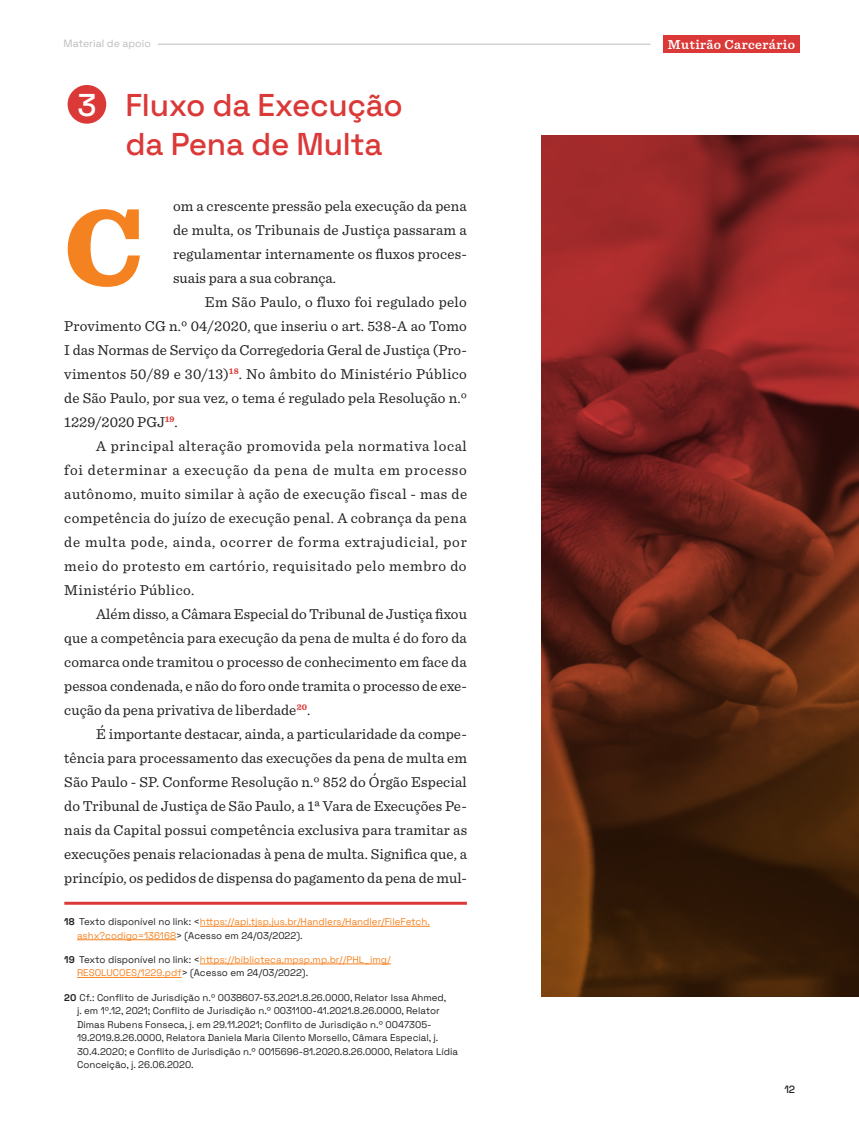
<style>
.page{position:relative;width:859px;height:1132px;background:#fff}
.page>*{position:absolute;margin:0;border:0;box-sizing:border-box;transform-origin:0 0}
._01_Texto_corrido_pr{font:900 112.5px "Sentinel";color:#f58220}
._00_TITULO{font:300 31.5px/39px "Space Grotesk";letter-spacing:-.01em;color:#db3938}
._02_Texto_corrido_pa{font:15px/24px "Sentinel";letter-spacing:.005em;color:#231f20;text-align:justify}
._01_Texto_corrido_pr-2{font:15px/24px "Sentinel";letter-spacing:.005em;color:#231f20;text-align:justify}
.t1{font:600 13.5px "Sentinel";letter-spacing:.035em;color:#fff}
.t2{font:300 10.5px "Space Grotesk";color:#bcbdc0}
.t3{font:300 10.5px "Space Grotesk";color:#231f20}
._000_RODAPÉ{font:300 9.75px/13.5px "Space Grotesk";color:#231f20}
._000_RODAPÉ-2{font:300 9.75px/13.5px "Space Grotesk";color:#f58220}
.s1{color:#fff}
.s2{color:#231f20}
</style>
<div class="page">
<div style="left:663px;top:35px;width:137px;height:18px;background:#db3938"></div>
<hr style="left:158px;top:44px;width:493px;height:1px;background:#bcbdc0">
<div style="left:68px;top:85px;width:38px;height:39px;background:#db3938;border-radius:50%"></div>
<hr style="left:64px;top:901px;width:403px;height:3px;background:#db3938">
<hr style="left:200px;top:925px;width:230px;height:1px;background:#f58220">
<hr style="left:77px;top:939px;width:99px;height:1px;background:#f58220">
<hr style="left:200px;top:963px;width:191px;height:1px;background:#f58220">
<hr style="left:77px;top:976px;width:105px;height:1px;background:#f58220">
<img style="left:541px;top:135px;width:318px;height:861px">
<p class="t2" style="left:64px;top:35px;width:89px">Material de apoio</p>
<p class="t1" style="left:668px;top:34px;width:129px">Mutirão Carcerário</p>
<p class="_00_TITULO" style="left:126px;top:84px;width:279px;text-indent:-48px"><span class="s1">3</span> Fluxo da Execução da Pena de Multa</p>
<p class="_01_Texto_corrido_pr-2" style="left:173px;top:193px;width:295px">om a crescente pressão pela execução da pena de multa, os Tribunais de Justiça passaram a regulamentar internamente os fluxos proces&shy;suais para a sua cobrança.</p>
<p class="_02_Texto_corrido_pa" style="left:64px;top:289px;width:404px;text-indent:141px">Em São Paulo, o fluxo foi regulado pelo Provimento CG n.º 04/2020, que inseriu o art. 538-A ao Tomo I das Normas de Serviço da Corregedoria Geral de Justiça (Pro&shy;vimentos 50/89 e 30/13)<sup>18</sup>. No âmbito do Ministério Público de São Paulo, por sua vez, o tema é regulado pela Resolução n.º 1229/2020 PGJ<sup>19</sup>.</p>
<p class="_02_Texto_corrido_pa" style="left:64px;top:433px;width:404px;text-indent:32px">A principal alteração promovida pela normativa local foi determinar a execução da pena de multa em processo autônomo, muito similar à ação de execução fiscal - mas de competência do juízo de execução penal. A cobrança da pena de multa pode, ainda, ocorrer de forma extrajudicial, por meio do protesto em cartório, requisitado pelo membro do Ministério Público.</p>
<p class="_02_Texto_corrido_pa" style="left:64px;top:601px;width:404px;text-indent:32px">Além disso, a Câmara Especial do Tribunal de Justiça fixou que a competência para execução da pena de multa é do foro da comarca onde tramitou o processo de conhecimento em face da pessoa condenada, e não do foro onde tramita o processo de exe&shy;cução da pena privativa de liberdade<sup>20</sup>.</p>
<p class="_02_Texto_corrido_pa" style="left:64px;top:721px;width:404px;text-indent:32px">É importante destacar, ainda, a particularidade da compe&shy;tência para processamento das execuções da pena de multa em São Paulo - SP. Conforme Resolução n.º 852 do Órgão Especial do Tribunal de Justiça de São Paulo, a 1ª Vara de Execuções Pe&shy;nais da Capital possui competência exclusiva para tramitar as execuções penais relacionadas à pena de multa. Significa que, a princípio, os pedidos de dispensa do pagamento da pena de mul-</p>
<p class="_000_RODAPÉ-2" style="left:77px;top:914px;width:354px;text-indent:-13px"><span class="s2">18 Texto disponível no link: &lt;</span>https://api.tjsp.jus.br/Handlers/Handler/FileFetch. ashx?codigo=136168<span class="s2">&gt; (Acesso em 24/03/2022).</span></p>
<p class="_000_RODAPÉ-2" style="left:77px;top:951px;width:315px;text-indent:-13px"><span class="s2">19 Texto disponível no link: &lt;</span>https://biblioteca.mpsp.mp.br//PHL_img/<br>RESOLUCOES/1229.pdf<span class="s2">&gt; (Acesso em 24/03/2022).</span></p>
<p class="_000_RODAPÉ" style="left:77px;top:989px;width:382px;text-indent:-13px">20 Cf.: Conflito de Jurisdição n.º 0038607-53.2021.8.26.0000, Relator Issa Ahmed,<br>j. em 1º.12, 2021; Conflito de Jurisdição n.º 0031100-41.2021.8.26.0000, Relator Dimas Rubens Fonseca, j. em 29.11.2021; Conflito de Jurisdição n.º 0047305- 19.2019.8.26.0000, Relatora Daniela Maria Cilento Morsello, Câmara Especial, j.<br>30.4.2020; e Conflito de Jurisdição n.º 0015696-81.2020.8.26.0000, Relatora Lídia Conceição, j. 26.06.2020.</p>
<p class="_01_Texto_corrido_pr" style="left:64px;top:157px;width:81px">C</p>
<p class="t3" style="left:784px;top:1081px;width:12px">12</p>
</div>
